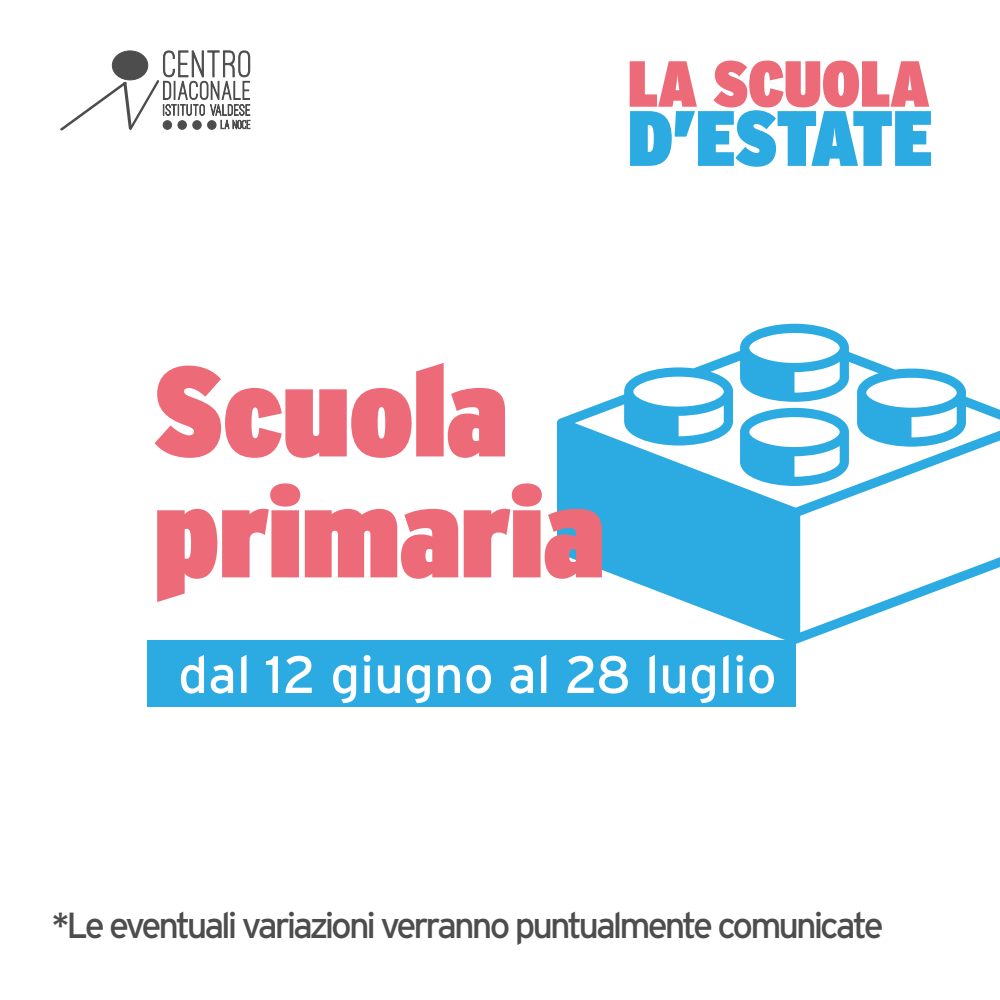
<style>
.page{position:relative;width:1000px;height:1000px;background:#fff}
.page>*{position:absolute;margin:0;border:0;box-sizing:border-box;transform-origin:0 0}
.t1{font:900 127.88px/120.9px "Interstate Condensed";color:#ed6b79}
.t2{font:900 78.25px "Interstate Condensed";letter-spacing:-.015em;color:#2babe2}
.t3{font:900 65px "Interstate Condensed";color:#ed6b79}
.t4{font:52.5px "Interstate";color:#fff}
.t5{font:36.25px "Interstate";letter-spacing:-.085em;color:#4e4d4d}
</style>
<div class="page">
<svg style="left:557px;top:324px;width:443px;height:320px"></svg>
<div style="left:147px;top:640px;width:649px;height:66px;background:#2babe2"></div>
<svg style="left:60px;top:50px;width:190px;height:81px"></svg>
<div style="left:112px;top:51px;width:36px;height:29px;background:#4e4d4d;border-radius:50%"></div>
<div style="left:112px;top:51px;width:36px;height:29px;border:1px solid #4e4d4d;border-radius:50%"></div>
<div style="left:208px;top:121px;width:8px;height:8px;background:#4e4d4d;border-radius:50%"></div>
<div style="left:207px;top:120px;width:9px;height:10px;border:1px solid #4e4d4d;border-radius:50%"></div>
<div style="left:193px;top:121px;width:8px;height:8px;background:#4e4d4d;border-radius:50%"></div>
<div style="left:193px;top:120px;width:8px;height:10px;border:1px solid #4e4d4d;border-radius:50%"></div>
<div style="left:178px;top:121px;width:8px;height:8px;background:#4e4d4d;border-radius:50%"></div>
<div style="left:178px;top:120px;width:9px;height:10px;border:1px solid #4e4d4d;border-radius:50%"></div>
<div style="left:163px;top:121px;width:9px;height:8px;background:#4e4d4d;border-radius:50%"></div>
<div style="left:163px;top:120px;width:9px;height:10px;border:1px solid #4e4d4d;border-radius:50%"></div>
<h3 class="t3" style="left:628px;top:47px;width:303px">LA SCUOLA</h3>
<h2 class="t2" style="left:628px;top:94px;width:306px">D’ESTATE</h2>
<h1 class="t1" style="left:154px;top:349px;width:452px">Scuola primaria</h1>
<h3 class="t4" style="left:178px;top:645px;width:600px">dal 12 giugno al 28 luglio</h3>
<p class="t5" style="left:52px;top:905px;width:834px">*Le eventuali variazioni verranno puntualmente comunicate</p>
</div>
